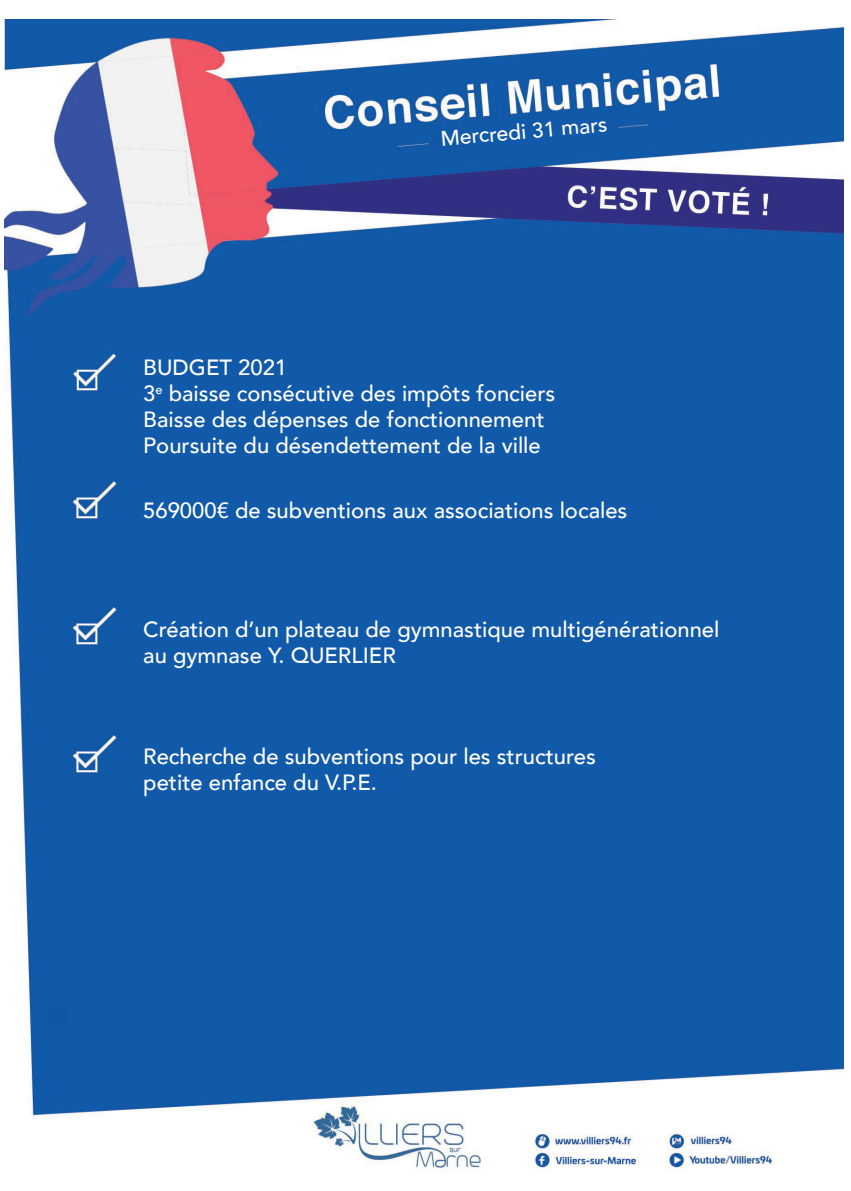
<style>
.page{position:relative;width:851px;height:1191px;background:#fff}
.page>*{position:absolute;margin:0;border:0;box-sizing:border-box;transform-origin:0 0}
.t1{font:500 22px/26px "Avenir";color:#fff}
.t2{font:500 21.2px "Avenir";color:#fff}
.t3{font:700 20px "Helvetica";color:#fff}
.t4{font:18px "Helvetica";color:#fff}
</style>
<div class="page">
<img style="left:4px;top:19px;width:839px;height:1152px">
<div style="left:41px;top:472px;width:87px;height:556px;background:#1359a9"></div>
<svg style="left:431px;top:111px;width:185px;height:53px;background:#1b5fab"></svg>
<img style="left:431px;top:128px;width:27px;height:31px">
<img style="left:72px;top:473px;width:58px;height:61px">
<img style="left:72px;top:600px;width:58px;height:60px">
<img style="left:72px;top:727px;width:58px;height:61px">
<svg style="left:334px;top:493px;width:43px;height:18px"></svg>
<p class="t2" style="left:439px;top:120px;width:169px;rotate:-5deg">Mercredi 31 mars</p>
<p class="t1" style="left:143px;top:353px;width:413px">BUDGET 2021<br>3<sup>e</sup> baisse consécutive des impôts fonciers Baisse des dépenses de fonctionnement Poursuite du désendettement de la ville</p>
<p class="t1" style="left:143px;top:496px;width:485px">569000€ de subventions aux associations locales</p>
<p class="t1" style="left:143px;top:615px;width:577px">Création d’un plateau de gymnastique multigénérationnel au gymnase Y. QUERLIER</p>
<p class="t3" style="left:346px;top:617px;width:56px;rotate:-6deg">When</p>
<p class="t1" style="left:143px;top:741px;width:454px">Recherche de subventions pour les structures petite enfance du V.P.E.</p>
<p class="t4" style="left:361px;top:759px;width:163px;rotate:-6deg">in the middle of text.</p>
</div>
